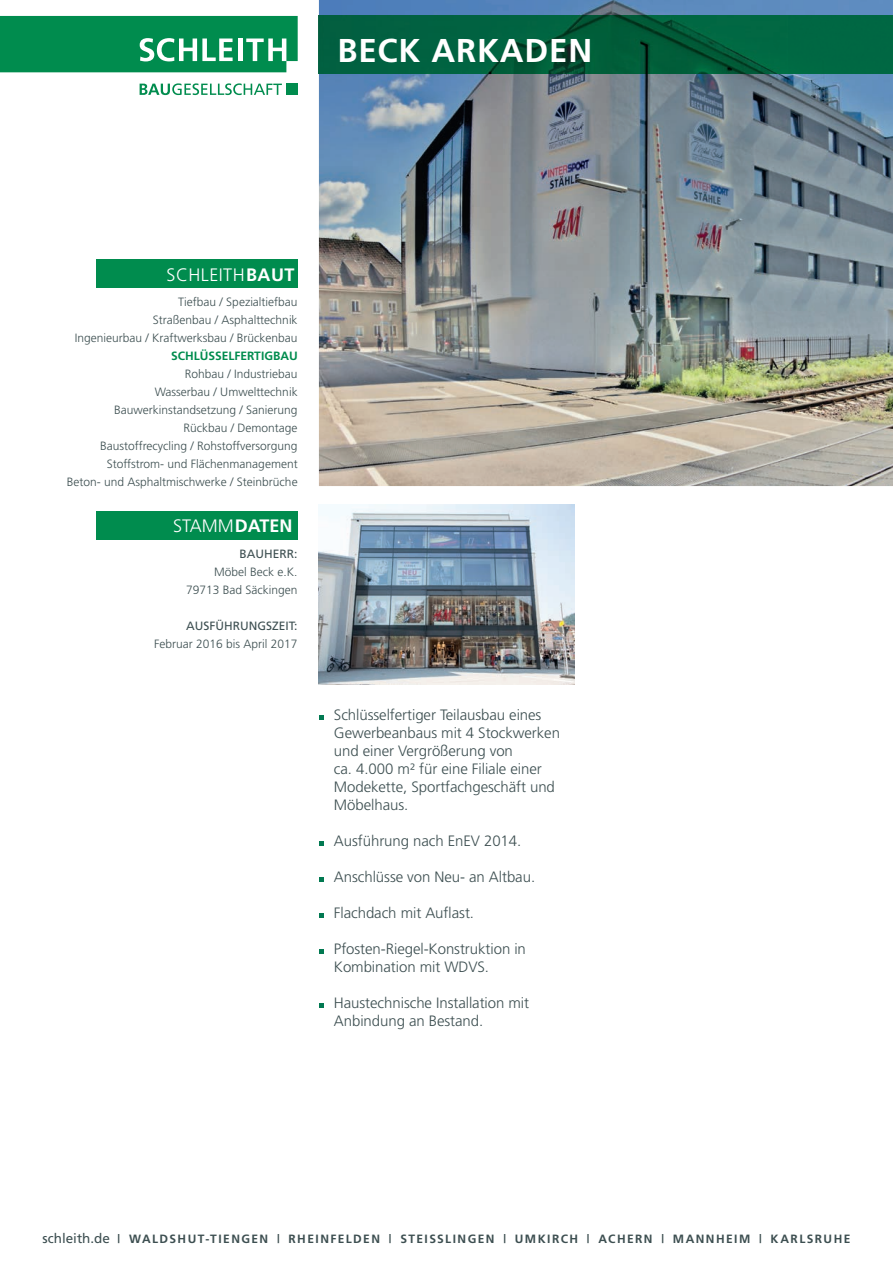
<style>
.page{position:relative;width:893px;height:1263px;background:#fff}
.page>*{position:absolute;margin:0;border:0;box-sizing:border-box;transform-origin:0 0}
.t1{font:700 33px "Frutiger";letter-spacing:.025em;color:#fff}
.t2{font:300 18px "Frutiger";letter-spacing:.025em;color:#fff}
.t3{font:300 15px/18px "Frutiger";letter-spacing:-.005em;color:#3d4f51}
.t4{font:300 12px/18px "Frutiger";color:#3d4f51;text-align:right}
.t5{font:700 12px "Frutiger";letter-spacing:.12em;color:#3d4f51}
.t6{font:12px "Frutiger";color:#3d4f51}
.t7{font:700 12px "Frutiger";color:#008c4e}
.s1{font-weight:700}
.s2{font-weight:400;font-size:13.5px}
</style>
<div class="page">
<svg style="left:140px;top:83px;width:142px;height:12px"></svg>
<div style="left:286px;top:84px;width:12px;height:11px;background:#008c4e"></div>
<svg style="left:0;top:16px;width:298px;height:56px;background:#18965e"></svg>
<div style="left:96px;top:511px;width:202px;height:29px;background:#008c4e"></div>
<div style="left:96px;top:259px;width:202px;height:29px;background:#008c4e"></div>
<img style="left:319px;top:0;width:574px;height:486px">
<svg style="left:319px;top:716px;width:4px;height:4px"></svg>
<svg style="left:319px;top:842px;width:4px;height:4px"></svg>
<svg style="left:319px;top:878px;width:4px;height:4px"></svg>
<svg style="left:319px;top:914px;width:4px;height:4px"></svg>
<svg style="left:319px;top:950px;width:4px;height:4px"></svg>
<svg style="left:319px;top:1004px;width:4px;height:4px"></svg>
<img style="left:319px;top:504px;width:255px;height:180px">
<img style="left:319px;top:16px;width:574px;height:57px">
<h1 class="t1" style="left:337px;top:31px;width:256px">BECK ARKADEN</h1>
<h2 class="t2" style="left:167px;top:264px;width:129px">SCHLEITH<span class="s1">BAUT</span></h2>
<p class="t4" style="left:75px;top:293px;width:224px">Tiefbau / Spezialtiefbau<br>Straßenbau / Asphalttechnik<br>Ingenieurbau / Kraftwerksbau / Brückenbau</p>
<p class="t7" style="left:171px;top:349px;width:128px">SCHLÜSSELFERTIGBAU</p>
<p class="t4" style="left:67px;top:365px;width:232px">Rohbau / Industriebau<br>Wasserbau / Umwelttechnik<br>Bauwerkinstandsetzung / Sanierung<br>Rückbau / Demontage<br>Baustoffrecycling / Rohstoffversorgung<br>Stoffstrom- und Flächenmanagement<br>Beton- und Asphaltmischwerke / Steinbrüche</p>
<h2 class="t2" style="left:173px;top:515px;width:121px">STAMM<span class="s1">DATEN</span></h2>
<p class="t6" style="left:240px;top:547px;width:59px">BAUHERR:</p>
<p class="t4" style="left:186px;top:563px;width:113px">Möbel Beck e.K.<br>79713 Bad Säckingen</p>
<p class="t6" style="left:186px;top:619px;width:113px">AUSFÜHRUNGSZEIT:</p>
<p class="t4" style="left:154px;top:635px;width:145px">Februar 2016 bis April 2017</p>
<p class="t3" style="left:334px;top:706px;width:228px">Schlüsselfertiger Teilausbau eines<br>Gewerbeanbaus mit 4 Stockwerken und einer Vergrößerung von<br>ca. 4.000 m² für eine Filiale einer<br>Modekette, Sportfachgeschäft und<br>Möbelhaus.</p>
<p class="t3" style="left:334px;top:832px;width:189px">Ausführung nach EnEV 2014.</p>
<p class="t3" style="left:334px;top:868px;width:203px">Anschlüsse von Neu- an Altbau.</p>
<p class="t3" style="left:334px;top:904px;width:142px">Flachdach mit Auflast.</p>
<p class="t3" style="left:334px;top:940px;width:194px">Pfosten-Riegel-Konstruktion in<br>Kombination mit WDVS.</p>
<p class="t3" style="left:334px;top:994px;width:197px">Haustechnische Installation mit<br>Anbindung an Bestand.</p>
<p class="t5" style="left:43px;top:1231px;width:809px"><span class="s2">schleith.de</span> | WALDSHUT-TIENGEN | RHEINFELDEN | STEISSLINGEN | UMKIRCH | ACHERN | MANNHEIM | KARLSRUHE</p>
</div>
